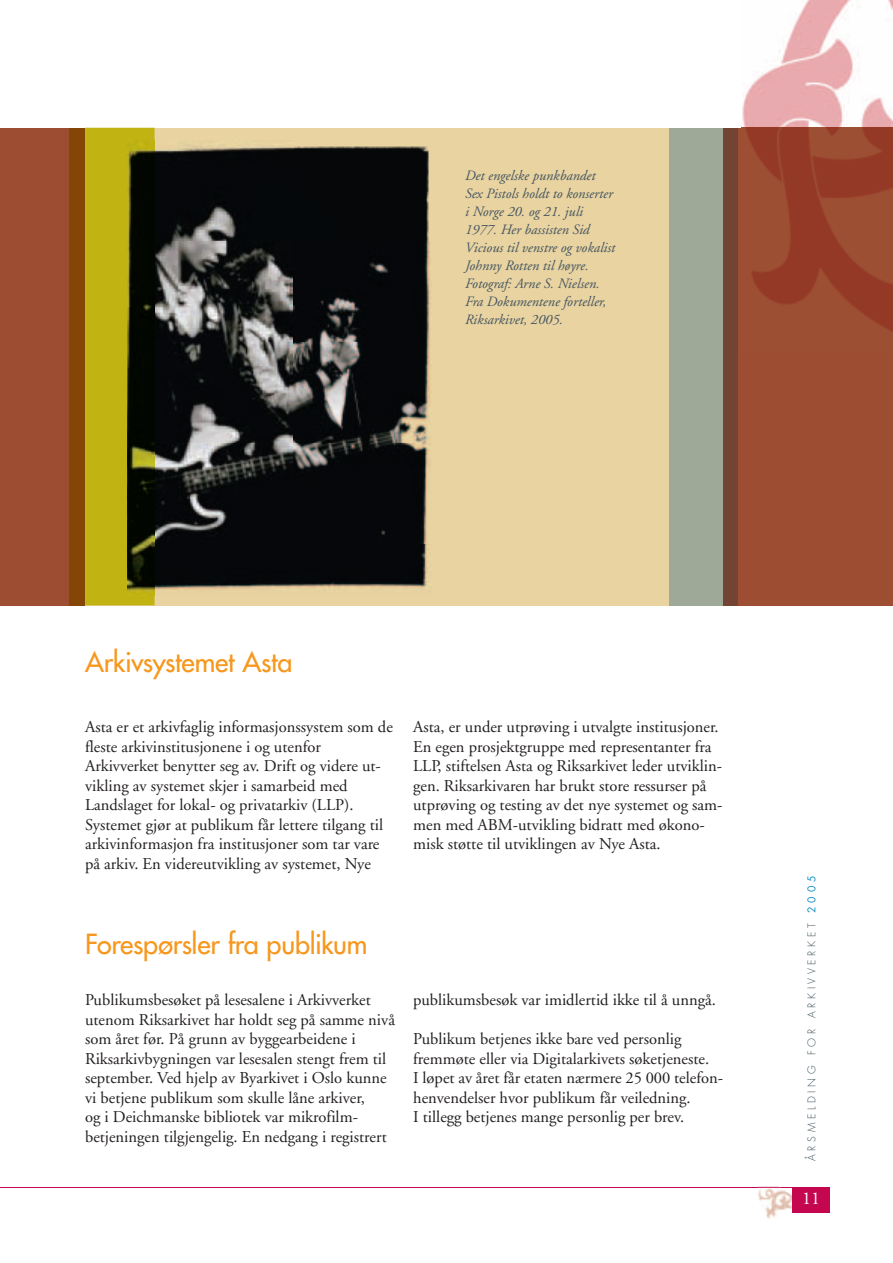
<style>
.page{position:relative;width:893px;height:1263px;background:#fff}
.page>*{position:absolute;margin:0;border:0;box-sizing:border-box;transform-origin:0 0}
.t1{font:27px "Futura";letter-spacing:-.01em;color:#f7971d}
.t2{font:18px "Adobe Garamond";color:#fff}
.t3{font:16.5px/19.5px "Adobe Garamond";color:#231f20}
.t4{font:italic 14.25px/18px "Adobe Garamond";color:#45555f}
.t5{font:300 10.5px "Futura";letter-spacing:.35em;color:#45555f}
.s1{font-weight:400;color:#1490c8}
</style>
<div class="page">
<div style="left:0;top:128px;width:892px;height:477px;background:#9d4e32"></div>
<div style="left:85px;top:128px;width:638px;height:477px;background:#e8d3a1"></div>
<img style="left:154px;top:140px;width:276px;height:455px">
<div style="left:69px;top:128px;width:16px;height:477px;background:#854507"></div>
<svg style="left:85px;top:128px;width:69px;height:477px"></svg>
<div style="left:723px;top:128px;width:14px;height:477px;background:#734334"></div>
<div style="left:669px;top:128px;width:54px;height:477px;background:#9ea997"></div>
<img style="left:741px;top:0;width:151px;height:331px">
<hr style="left:0;top:1187px;width:829px;height:1px;background:#c70851">
<img style="left:758px;top:1186px;width:34px;height:33px">
<svg style="left:758px;top:1187px;width:22px;height:1px"></svg>
<div style="left:792px;top:1187px;width:37px;height:26px;background:#c50750"></div>
<p class="t4" style="left:465px;top:168px;width:152px">Det engelske punkbandet<br>Sex Pistols holdt to konserter i Norge 20. og 21. juli<br>1977. Her bassisten Sid<br>Vicious til venstre og vokalist<br>Johnny Rotten til høyre.<br>Fotograf: Arne S. Nielsen.<br>Fra Dokumentene forteller,<br>Riksarkivet, 2005.</p>
<h1 class="t1" style="left:85px;top:649px;width:209px">Arkivsystemet Asta</h1>
<p class="t3" style="left:85px;top:719px;width:309px">Asta er et arkivfaglig informasjonssystem som de fleste arkivinstitusjonene i og utenfor Arkivverket benytter seg av. Drift og videre ut&shy;vikling av systemet skjer i samarbeid med Landslaget for lokal- og privatarkiv (LLP).<br>Systemet gjør at publikum får lettere tilgang til arkivinformasjon fra institusjoner som tar vare på arkiv. En videreutvikling av systemet, Nye</p>
<p class="t3" style="left:413px;top:719px;width:311px">Asta, er under utprøving i utvalgte institusjoner.<br>En egen prosjektgruppe med representanter fra LLP, stiftelsen Asta og Riksarkivet leder utviklin&shy;gen. Riksarkivaren har brukt store ressurser på utprøving og testing av det nye systemet og sam&shy;men med ABM-utvikling bidratt med økono&shy;misk støtte til utviklingen av Nye Asta.</p>
<h1 class="t1" style="left:85px;top:930px;width:284px">Forespørsler fra publikum</h1>
<p class="t3" style="left:85px;top:992px;width:311px">Publikumsbesøket på lesesalene i Arkivverket utenom Riksarkivet har holdt seg på samme nivå som året før. På grunn av byggearbeidene i Riksarkivbygningen var lesesalen stengt frem til september. Ved hjelp av Byarkivet i Oslo kunne vi betjene publikum som skulle låne arkiver,<br>og i Deichmanske bibliotek var mikrofilm&shy;betjeningen tilgjengelig. En nedgang i registrert</p>
<p class="t3" style="left:413px;top:992px;width:304px">publikumsbesøk var imidlertid ikke til å unngå.</p>
<p class="t3" style="left:413px;top:1031px;width:311px">Publikum betjenes ikke bare ved personlig fremmøte eller via Digitalarkivets søketjeneste.<br>I løpet av året får etaten nærmere 25 000 telefon&shy;henvendelser hvor publikum får veiledning.<br>I tillegg betjenes mange personlig per brev.</p>
<p class="t5" style="left:806px;top:1161px;width:287px;rotate:-90deg">ÅRSMELDING FOR ARKIVVERKET <span class="s1">2005</span></p>
<p class="t2" style="left:802px;top:1191px;width:19px">11</p>
</div>
